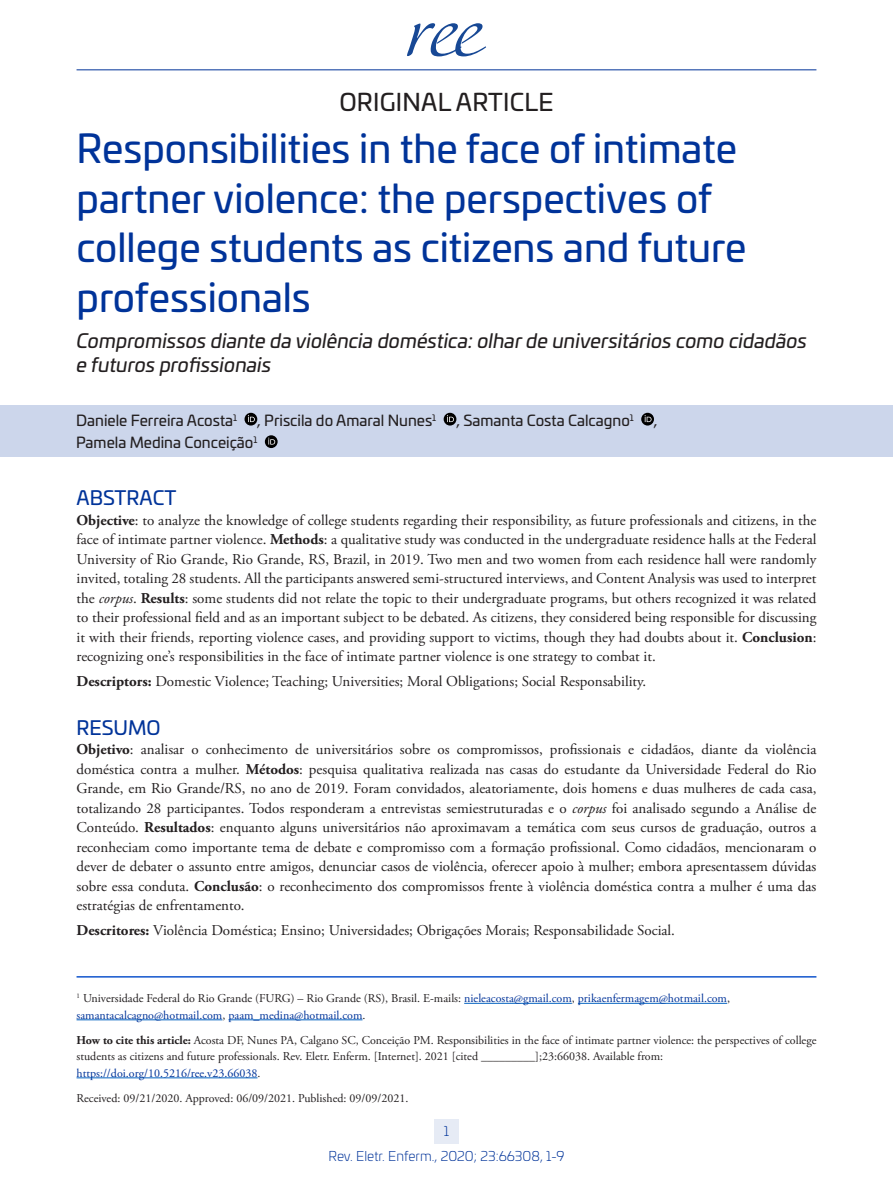
<style>
.page{position:relative;width:893px;height:1191px;background:#fff}
.page>*{position:absolute;margin:0;border:0;box-sizing:border-box;transform-origin:0 0}
.zp_Título_1{font:39px/49.5px "Univia Pro";color:#039}
.zp_seção{font:24px "Univia Pro";letter-spacing:.01em;color:#231f20}
.zp_Título_2{font:italic 19.5px/24px "Univia Pro";color:#231f20}
.zp_Resumo_título{font:19.5px "Univia Pro";color:#039}
.zp_Resumo_texto{font:15px/19.5px "Adobe Garamond Pro";color:#231f20;text-align:justify}
.zp_Descritores{font:15px "Adobe Garamond Pro";color:#231f20}
.zp_Autor{font:15px "Univia Pro";color:#231f20}
.t1{font:300 13.5px "Univia Pro";color:#039}
.zp_como_citar_e_data{font:12px/16.5px "Adobe Garamond Pro";color:#231f20}
.zp_Titulação{font:12px/16.5px "Adobe Garamond Pro";color:#039}
.s1{font-weight:700}
.s2{font-style:italic}
.s3{color:#231f20}
.s4{color:#039}
</style>
<div class="page">
<div style="left:434px;top:1118px;width:25px;height:25px;background:#e6ebf5"></div>
<div style="left:0;top:405px;width:893px;height:52px;background:#ccd6eb"></div>
<div style="left:245px;top:413px;width:12px;height:12px;background:#000;border-radius:50%"></div>
<svg style="left:248px;top:415px;width:7px;height:7px"></svg>
<div style="left:444px;top:413px;width:12px;height:12px;background:#000;border-radius:50%"></div>
<svg style="left:447px;top:415px;width:7px;height:7px"></svg>
<svg style="left:641px;top:413px;width:13px;height:12px"></svg>
<svg style="left:645px;top:415px;width:7px;height:7px"></svg>
<svg style="left:265px;top:435px;width:13px;height:13px"></svg>
<svg style="left:268px;top:437px;width:7px;height:7px"></svg>
<hr style="left:77px;top:69px;width:739px;height:1px;background:#039">
<hr style="left:464px;top:1003px;width:108px;height:1px;background:#0563c1">
<hr style="left:578px;top:1003px;width:149px;height:1px;background:#0563c1">
<hr style="left:77px;top:1019px;width:145px;height:1px;background:#0563c1">
<hr style="left:228px;top:1019px;width:134px;height:1px;background:#0563c1">
<hr style="left:77px;top:1077px;width:180px;height:1px;background:#0563c1">
<hr style="left:77px;top:976px;width:739px;height:1px;background:#15c">
<svg style="left:407px;top:23px;width:79px;height:33px"></svg>
<p class="zp_seção" style="left:339px;top:84px;width:216px">ORIGINAL ARTICLE</p>
<p class="zp_Título_1" style="left:77px;top:122px;width:671px">Responsibilities in the face of intimate partner violence: the perspectives of college students as citizens and future professionals</p>
<p class="zp_Título_2" style="left:77px;top:328px;width:732px">Compromissos diante da violência doméstica: olhar de universitários como cidadãos e futuros profissionais</p>
<p class="zp_Autor" style="left:76px;top:409px;width:162px">Daniele Ferreira Acosta<sup>1</sup></p>
<p class="zp_Autor" style="left:257px;top:409px;width:180px">, Priscila do Amaral Nunes<sup>1</sup></p>
<p class="zp_Autor" style="left:456px;top:409px;width:179px">, Samanta Costa Calcagno<sup>1</sup></p>
<p class="zp_Autor" style="left:654px;top:409px;width:5px">,</p>
<p class="zp_Autor" style="left:76px;top:431px;width:183px">Pamela Medina Conceição<sup>1</sup></p>
<p class="zp_Resumo_título" style="left:77px;top:483px;width:101px">ABSTRACT</p>
<p class="zp_Resumo_texto" style="left:77px;top:510px;width:741px"><span class="s1">Objective</span>: to analyze the knowledge of college students regarding their responsibility, as future professionals and citizens, in the face of intimate partner violence. <span class="s1">Methods</span>: a qualitative study was conducted in the undergraduate residence halls at the Federal University of Rio Grande, Rio Grande, RS, Brazil, in 2019. Two men and two women from each residence hall were randomly invited, totaling 28 students. All the participants answered semi-structured interviews, and Content Analysis was used to interpret the <span class="s2">corpus</span>. <span class="s1">Results</span>: some students did not relate the topic to their undergraduate programs, but others recognized it was related to their professional field and as an important subject to be debated. As citizens, they considered being responsible for discussing it with their friends, reporting violence cases, and providing support to victims, though they had doubts about it. <span class="s1">Conclusion</span>: recognizing one’s responsibilities in the face of intimate partner violence is one strategy to combat it.</p>
<p class="zp_Descritores" style="left:77px;top:672px;width:571px"><span class="s1">Descriptors:</span> Domestic Violence; Teaching; Universities; Moral Obligations; Social Responsability.</p>
<p class="zp_Resumo_título" style="left:77px;top:713px;width:86px">RESUMO</p>
<p class="zp_Resumo_texto" style="left:77px;top:740px;width:741px"><span class="s1">Objetivo</span>: analisar o conhecimento de universitários sobre os compromissos, profissionais e cidadãos, diante da violência doméstica contra a mulher. <span class="s1">Métodos</span>: pesquisa qualitativa realizada nas casas do estudante da Universidade Federal do Rio Grande, em Rio Grande/RS, no ano de 2019. Foram convidados, aleatoriamente, dois homens e duas mulheres de cada casa, totalizando 28 participantes. Todos responderam a entrevistas semiestruturadas e o <span class="s2">corpus</span> foi analisado segundo a Análise de Conteúdo. <span class="s1">Resultados</span>: enquanto alguns universitários não aproximavam a temática com seus cursos de graduação, outros a reconheciam como importante tema de debate e compromisso com a formação profissional. Como cidadãos, mencionaram o dever de debater o assunto entre amigos, denunciar casos de violência, oferecer apoio à mulher; embora apresentassem dúvidas sobre essa conduta. <span class="s1">Conclusão</span>: o reconhecimento dos compromissos frente à violência doméstica contra a mulher é uma das estratégias de enfrentamento.</p>
<p class="zp_Descritores" style="left:77px;top:921px;width:600px"><span class="s1">Descritores:</span> Violência Doméstica; Ensino; Universidades; Obrigações Morais; Responsabilidade Social.</p>
<p class="zp_Titulação" style="left:77px;top:990px;width:655px"><sup>1</sup> <span class="s3">Universidade Federal do Rio Grande (FURG) – Rio Grande (RS), Brasil. E-mails:</span> nieleacosta@gmail.com<span class="s3">,</span> prikaenfermagem@hotmail.com<span class="s3">, </span>samantacalcagno@hotmail.com<span class="s3">,</span> paam_medina@hotmail.com<span class="s3">.</span></p>
<p class="zp_como_citar_e_data" style="left:77px;top:1032px;width:741px"><span class="s1">How to cite this article:</span> Acosta DF, Nunes PA, Calgano SC, Conceição PM. Responsibilities in the face of intimate partner violence: the perspectives of college students as citizens and future professionals. Rev. Eletr. Enferm. [Internet]. 2021 [cited _________];23:66038. Available from: <span class="s4">https://doi.org/10.5216/ree.v23.66038</span>.</p>
<p class="zp_como_citar_e_data" style="left:77px;top:1090px;width:333px">Received: 09/21/2020. Approved: 06/09/2021. Published: 09/09/2021.</p>
<p class="t1" style="left:444px;top:1122px;width:7px">1</p>
<p class="t1" style="left:328px;top:1146px;width:238px">Rev. Eletr. Enferm., 2020; 23:66308, 1-9</p>
</div>
